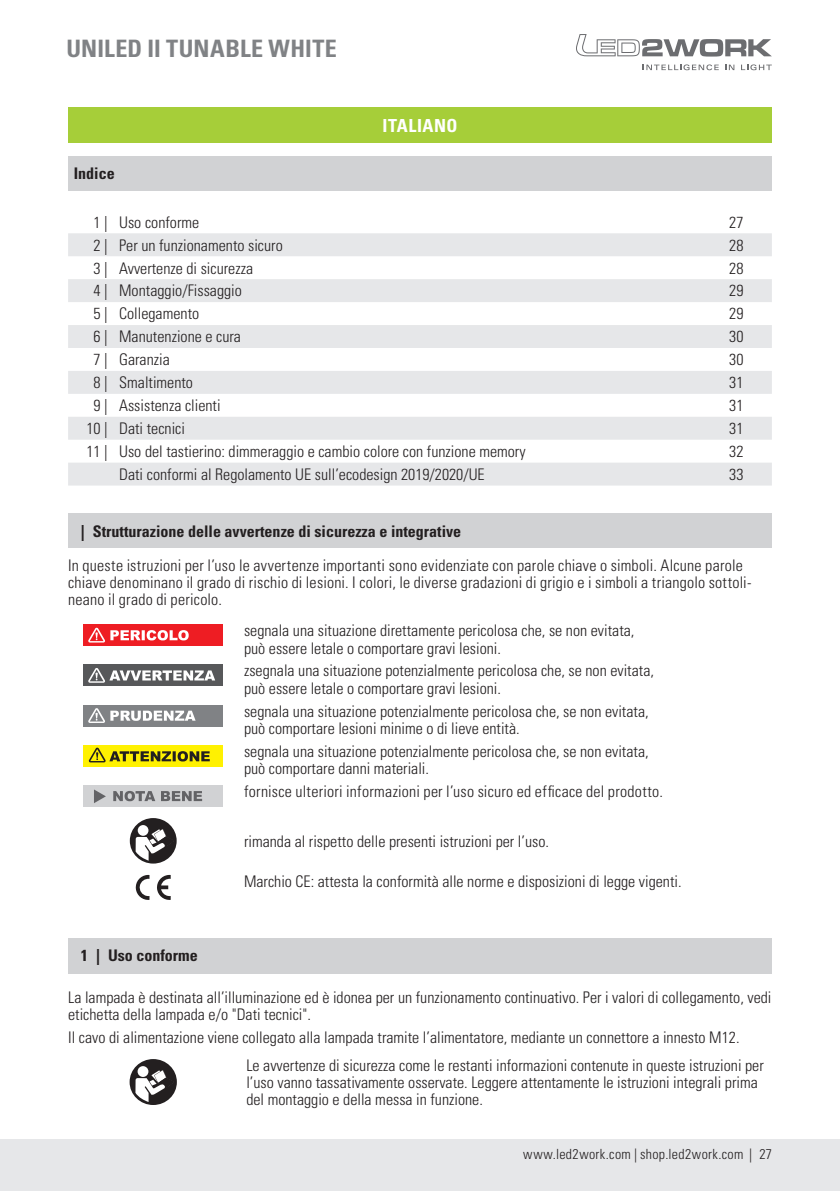
<style>
.page{position:relative;width:840px;height:1191px;background:#fff}
.page>*{position:absolute;margin:0;border:0;box-sizing:border-box;transform-origin:0 0}
.t1{font:700 condensed 24px "Univers LT Std";letter-spacing:.005em;color:#808285}
.t2{font:700 condensed 18px "Univers LT Std";letter-spacing:.035em;color:#fff}
.t3{font:300 condensed 16px/17.2px "Univers LT Std";color:#231f20}
.t4{font:700 condensed 16px "Univers LT Std";color:#231f20}
.t5{font:300 condensed 14px "Univers LT Std";letter-spacing:.025em;color:#231f20}
</style>
<div class="page">
<div style="left:0;top:1140px;width:839px;height:51px;background:#e6e7e9"></div>
<svg style="left:576px;top:34px;width:195px;height:23px"></svg>
<svg style="left:642px;top:64px;width:76px;height:6px"></svg>
<svg style="left:725px;top:65px;width:9px;height:5px"></svg>
<svg style="left:741px;top:64px;width:30px;height:6px"></svg>
<div style="left:68px;top:108px;width:703px;height:35px;background:#a6ce39"></div>
<div style="left:68px;top:156px;width:703px;height:34px;background:#d1d2d4"></div>
<svg style="left:68px;top:233px;width:703px;height:207px;fill:#e6e7e9"></svg>
<div style="left:68px;top:463px;width:703px;height:22px;background:#e6e7e9"></div>
<div style="left:68px;top:514px;width:703px;height:34px;background:#d1d2d4"></div>
<div style="left:84px;top:624px;width:139px;height:22px;background:#ee1d23"></div>
<svg style="left:88px;top:628px;width:101px;height:14px"></svg>
<div style="left:84px;top:665px;width:139px;height:21px;background:#57585a"></div>
<svg style="left:88px;top:668px;width:127px;height:15px"></svg>
<div style="left:84px;top:705px;width:139px;height:21px;background:#808285"></div>
<svg style="left:88px;top:708px;width:107px;height:15px"></svg>
<div style="left:84px;top:745px;width:139px;height:21px;background:#fff101"></div>
<svg style="left:89px;top:747px;width:121px;height:15px"></svg>
<div style="left:84px;top:785px;width:139px;height:21px;background:#d1d2d4"></div>
<svg style="left:94px;top:789px;width:12px;height:14px"></svg>
<svg style="left:113px;top:791px;width:89px;height:10px"></svg>
<svg style="left:130px;top:818px;width:46px;height:45px"></svg>
<svg style="left:135px;top:875px;width:14px;height:25px"></svg>
<svg style="left:157px;top:875px;width:14px;height:25px"></svg>
<div style="left:68px;top:937px;width:703px;height:36px;background:#d1d2d4"></div>
<svg style="left:129px;top:1059px;width:48px;height:46px"></svg>
<h1 class="t1" style="left:32px;top:33px;width:307px">BA UNILED II TUNABLE WHITE</h1>
<p class="t2" style="left:382px;top:114px;width:77px">ITALIANO</p>
<p class="t4" style="left:74px;top:164px;width:42px">Indice</p>
<p class="t3" style="left:94px;top:213px;width:107px">1 | Uso conforme</p>
<p class="t3" style="left:728px;top:213px;width:16px">27</p>
<p class="t3" style="left:94px;top:236px;width:191px">2 | Per un funzionamento sicuro</p>
<p class="t3" style="left:728px;top:236px;width:16px">28</p>
<p class="t3" style="left:94px;top:259px;width:161px">3 | Avvertenze di sicurezza</p>
<p class="t3" style="left:728px;top:259px;width:16px">28</p>
<p class="t3" style="left:94px;top:282px;width:150px">4 | Montaggio/Fissaggio</p>
<p class="t3" style="left:728px;top:282px;width:16px">29</p>
<p class="t3" style="left:94px;top:305px;width:107px">5 | Collegamento</p>
<p class="t3" style="left:728px;top:305px;width:16px">29</p>
<p class="t3" style="left:94px;top:328px;width:149px">6 | Manutenzione e cura</p>
<p class="t3" style="left:728px;top:328px;width:16px">30</p>
<p class="t3" style="left:94px;top:351px;width:78px">7 | Garanzia</p>
<p class="t3" style="left:728px;top:351px;width:16px">30</p>
<p class="t3" style="left:94px;top:374px;width:101px">8 | Smaltimento</p>
<p class="t3" style="left:728px;top:374px;width:16px">31</p>
<p class="t3" style="left:94px;top:397px;width:128px">9 | Assistenza clienti</p>
<p class="t3" style="left:728px;top:397px;width:16px">31</p>
<p class="t3" style="left:86px;top:420px;width:100px">10 | Dati tecnici</p>
<p class="t3" style="left:728px;top:420px;width:16px">31</p>
<p class="t3" style="left:86px;top:443px;width:440px">11 | Uso del tastierino: dimmeraggio e cambio colore con funzione memory</p>
<p class="t3" style="left:728px;top:443px;width:16px">32</p>
<p class="t3" style="left:119px;top:466px;width:367px">Dati conformi al Regolamento UE sull’ecodesign 2019/2020/UE</p>
<p class="t3" style="left:728px;top:466px;width:16px">33</p>
<p class="t4" style="left:81px;top:521px;width:381px">| Strutturazione delle avvertenze di sicurezza e integrative</p>
<p class="t3" style="left:68px;top:556px;width:684px">In queste istruzioni per l’uso le avvertenze importanti sono evidenziate con parole chiave o simboli. Alcune parole chiave denominano il grado di rischio di lesioni. I colori, le diverse gradazioni di grigio e i simboli a triangolo sottoli&shy;neano il grado di pericolo.</p>
<p class="t3" style="left:244px;top:622px;width:391px">segnala una situazione direttamente pericolosa che, se non evitata, può essere letale o comportare gravi lesioni.</p>
<p class="t3" style="left:244px;top:662px;width:411px">zsegnala una situazione potenzialmente pericolosa che, se non evitata, può essere letale o comportare gravi lesioni.</p>
<p class="t3" style="left:244px;top:702px;width:406px">segnala una situazione potenzialmente pericolosa che, se non evitata, può comportare lesioni minime o di lieve entità.</p>
<p class="t3" style="left:244px;top:742px;width:406px">segnala una situazione potenzialmente pericolosa che, se non evitata, può comportare danni materiali.</p>
<p class="t3" style="left:244px;top:783px;width:420px">fornisce ulteriori informazioni per l’uso sicuro ed efficace del prodotto.</p>
<p class="t3" style="left:244px;top:832px;width:306px">rimanda al rispetto delle presenti istruzioni per l’uso.</p>
<p class="t3" style="left:244px;top:872px;width:439px">Marchio CE: attesta la conformità alle norme e disposizioni di legge vigenti.</p>
<p class="t4" style="left:81px;top:946px;width:118px">1 | Uso conforme</p>
<p class="t3" style="left:68px;top:988px;width:704px">La lampada è destinata all’illuminazione ed è idonea per un funzionamento continuativo. Per i valori di collegamento, vedi etichetta della lampada e/o "Dati tecnici".</p>
<p class="t3" style="left:246px;top:1023px;width:518px;line-height:27.6px;text-indent:-178px">Il cavo di alimentazione viene collegato alla lampada tramite l’alimentatore, mediante un connettore a innesto M12.<br>Le avvertenze di sicurezza come le restanti informazioni contenute in queste istruzioni per</p>
<p class="t3" style="left:246px;top:1073px;width:512px">l’uso vanno tassativamente osservate. Leggere attentamente le istruzioni integrali prima del montaggio e della messa in funzione.</p>
<p class="t5" style="left:523px;top:1145px;width:250px">www.led2work.com | shop.led2work.com | 27</p>
</div>
